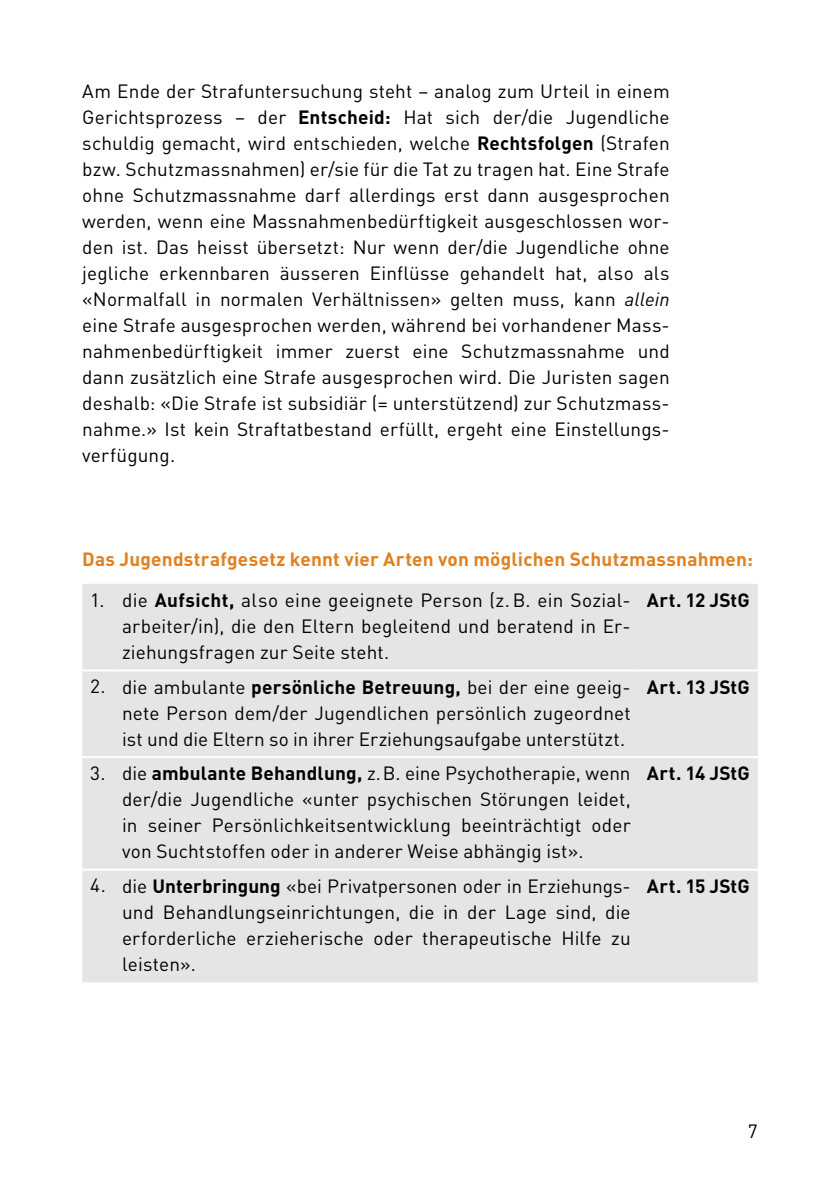
<style>
.page{position:relative;width:840px;height:1191px;background:#fff}
.page>*{position:absolute;margin:0;border:0;box-sizing:border-box;transform-origin:0 0}
.t1{font:19px/26px "DIN Weber";letter-spacing:.005em;color:#000;text-align:justify}
.t2{font:700 19px "DIN Weber";letter-spacing:.01em;color:#e0801f}
.t3{font:700 19px "DIN Weber";letter-spacing:.01em;color:#000}
.s1{font-weight:700}
.s2{font-style:italic}
</style>
<div class="page">
<div style="left:82px;top:584px;width:675px;height:398px;background:#e5e5e5"></div>
<hr style="left:82px;top:669px;width:32px;height:2px;background:#fff">
<hr style="left:114px;top:669px;width:524px;height:2px;background:#fff">
<hr style="left:638px;top:669px;width:119px;height:2px;background:#fff">
<hr style="left:82px;top:756px;width:32px;height:2px;background:#fff">
<hr style="left:114px;top:756px;width:524px;height:2px;background:#fff">
<hr style="left:638px;top:756px;width:119px;height:2px;background:#fff">
<hr style="left:82px;top:868px;width:32px;height:2px;background:#fff">
<hr style="left:114px;top:868px;width:524px;height:2px;background:#fff">
<hr style="left:638px;top:868px;width:119px;height:2px;background:#fff">
<p class="t1" style="left:82px;top:78px;width:588px">Am Ende der Strafuntersuchung steht – analog zum Urteil in einem Gerichtsprozess – der <span class="s1">Entscheid:</span> Hat sich der/die Jugendliche schuldig gemacht, wird entschieden, welche <span class="s1">Rechtsfolgen</span> (Strafen bzw. Schutzmassnahmen) er/sie für die Tat zu tragen hat. Eine Strafe ohne Schutzmassnahme darf allerdings erst dann ausgesprochen werden, wenn eine Massnahmenbedürftigkeit ausgeschlossen wor&shy;den ist. Das heisst übersetzt: Nur wenn der/die Jugendliche ohne jegliche erkennbaren äusseren Einflüsse gehandelt hat, also als «Normalfall in normalen Verhältnissen» gelten muss, kann <span class="s2">allein </span>eine Strafe ausgesprochen werden, während bei vorhandener Mass&shy;nahmenbedürftigkeit immer zuerst eine Schutzmassnahme und dann zusätzlich eine Strafe ausgesprochen wird. Die Juristen sagen deshalb: «Die Strafe ist subsidiär (= unterstützend) zur Schutzmass&shy;nahme.» Ist kein Straftatbestand erfüllt, ergeht eine Einstellungs&shy;verfügung.</p>
<p class="t2" style="left:82px;top:547px;width:671px">Das Jugendstrafgesetz kennt vier Arten von möglichen Schutzmassnahmen:</p>
<p class="t1" style="left:122px;top:587px;width:510px;text-indent:-32px">1. die <span class="s1">Aufsicht,</span> also eine geeignete Person (z.B. ein Sozial&shy;arbeiter/in), die den Eltern begleitend und beratend in Er&shy;ziehungsfragen zur Seite steht.</p>
<p class="t3" style="left:646px;top:588px;width:105px">Art. 12 JStG</p>
<p class="t1" style="left:122px;top:673px;width:510px;text-indent:-32px">2. die ambulante <span class="s1">persönliche Betreuung,</span> bei der eine geeig&shy;nete Person dem/der Jugendlichen persönlich zugeordnet ist und die Eltern so in ihrer Erziehungsaufgabe unterstützt.</p>
<p class="t3" style="left:646px;top:674px;width:105px">Art. 13 JStG</p>
<p class="t1" style="left:122px;top:760px;width:510px;text-indent:-32px">3. die <span class="s1">ambulante Behandlung,</span> z.B. eine Psychotherapie, wenn der/die Jugendliche «unter psychischen Störungen leidet, in seiner Persönlichkeitsentwicklung beeinträchtigt oder von Suchtstoffen oder in anderer Weise abhängig ist».</p>
<p class="t3" style="left:646px;top:761px;width:105px">Art. 14 JStG</p>
<p class="t1" style="left:122px;top:872px;width:510px;text-align:left;text-indent:-32px">4. die <span class="s1">Unterbringung</span> «bei Privatpersonen oder in Erziehungs&shy;und Behandlungseinrichtungen, die in der Lage sind, die erforderliche erzieherische oder therapeutische Hilfe zu leisten».</p>
<p class="t3" style="left:646px;top:873px;width:105px">Art. 15 JStG</p>
<p class="t1" style="left:747px;top:1118px;width:11px">7</p>
</div>
